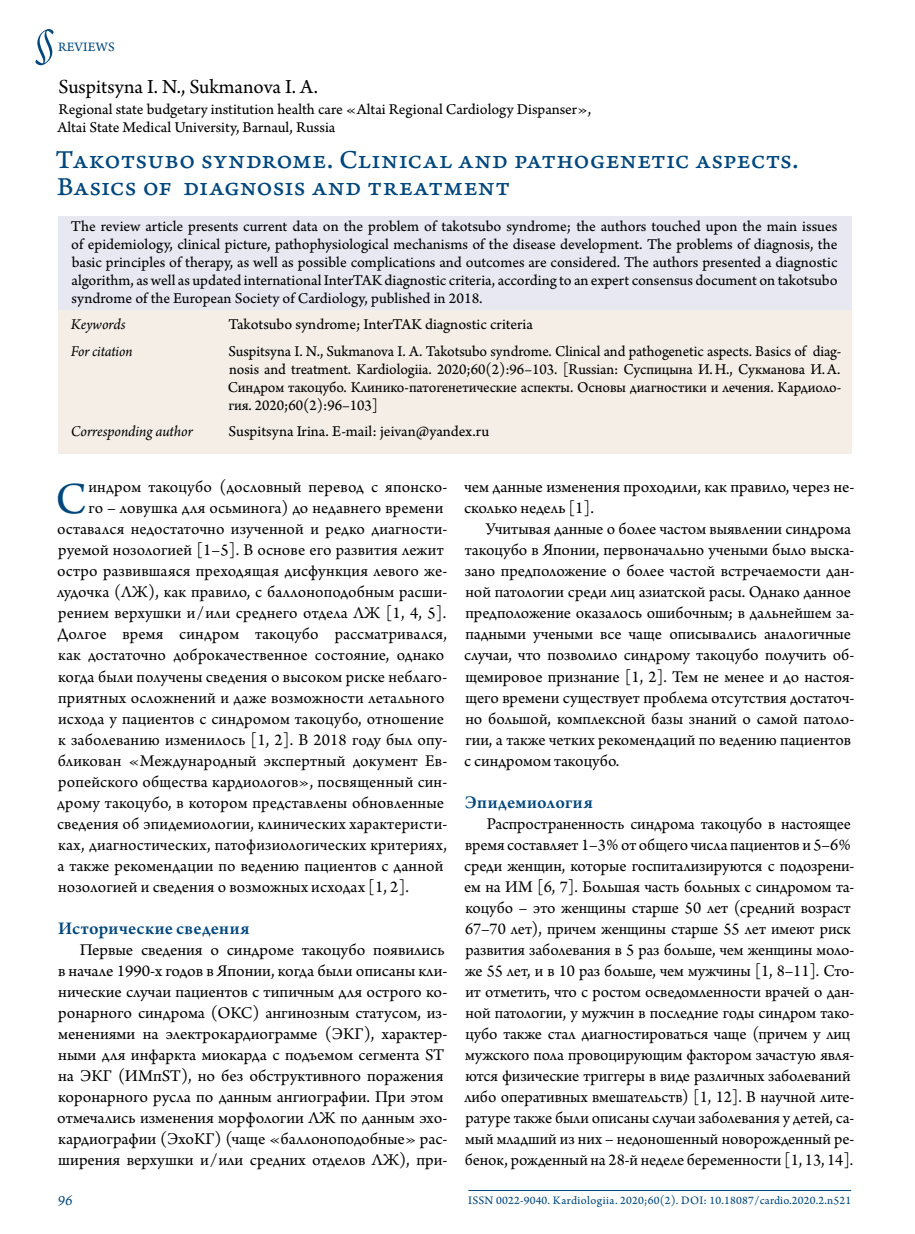
<style>
.page{position:relative;width:915px;height:1234px;background:#fff}
.page>*{position:absolute;margin:0;border:0;box-sizing:border-box;transform-origin:0 0}
.t1{font:54px "Arno Pro Light Italic Display";color:#00477e}
.TextFirst{font:46.8px "Arno Pro";color:#00477e}
.ArticleTitle{font:27px/27px "Arno Pro Caption";letter-spacing:.005em;color:#00477e}
.AutorName{font:21px "Arno Pro";color:#000}
.SubHead1{font:600 18.75px "Arno Pro";letter-spacing:.015em;color:#00477e}
.Text{font:17.25px/21px "Arno Pro";letter-spacing:-.005em;color:#000}
.TextFirst-2{font:17.25px "Arno Pro";letter-spacing:.01em;color:#000}
.SummaryBaseFree{font:15.75px/18px "Arno Pro Sm Text";color:#000;text-align:justify}
.ForCitation{font:15.75px/18px "Arno Pro Sm Text";letter-spacing:-.005em;color:#000;text-align:justify}
.JobTitle{font:15.75px/18px "Arno Pro Sm Text";color:#000}
.Keywords{font:15.75px "Arno Pro Sm Text";color:#000}
.CorrAuthor{font:15.75px "Arno Pro Sm Text";color:#000}
.CorrAuthor-2{font:italic 15.75px "Arno Pro";letter-spacing:-.005em;color:#000}
.ForCitation-2{font:italic 15.75px "Arno Pro";letter-spacing:-.01em;color:#000}
.Keywords-2{font:italic 15.75px "Arno Pro";color:#000}
.t2{font:15px "Arno Pro Italic Sm Text";color:#00477e}
.Rubric-2020{font:13.5px "Arno Pro Sm Text";letter-spacing:.015em;color:#00477e}
.t3{font:12px "Arno Pro Sm Text";letter-spacing:.015em;color:#00477e}
</style>
<div class="page">
<hr style="left:468px;top:1189px;width:382px;height:1px;background:#00477e">
<div style="left:58px;top:216px;width:792px;height:104px;background:#e7e8f2"></div>
<div style="left:58px;top:310px;width:792px;height:37px;background:#f4eee7"></div>
<div style="left:58px;top:341px;width:792px;height:86px;background:#f4eee7"></div>
<div style="left:58px;top:421px;width:792px;height:33px;background:#f4eee7"></div>
<h1 class="t1" style="left:35px;top:12px;width:22px">§</h1>
<p class="Rubric-2020" style="left:58px;top:39px;width:58px">REVIEWS</p>
<p class="AutorName" style="left:58px;top:75px;width:261px">Suspitsyna I. N., Sukmanova I. A.</p>
<p class="JobTitle" style="left:57px;top:101px;width:535px">Regional state budgetary institution health care «Altai Regional Cardiology Dispanser»,<br>Altai State Medical University, Barnaul, Russia</p>
<p class="ArticleTitle" style="left:56px;top:147px;width:744px">Takotsubo syndrome. Clinical and pathogenetic aspects.<br>Basics of diagnosis and treatment</p>
<p class="SummaryBaseFree" style="left:71px;top:218px;width:768px">The review article presents current data on the problem of takotsubo syndrome; the authors touched upon the main issues of epidemiology, clinical picture, pathophysiological mechanisms of the disease development. The problems of diagnosis, the basic principles of therapy, as well as possible complications and outcomes are considered. The authors presented a diagnostic algorithm, as well as updated international InterTAK diagnostic criteria, according to an expert consensus document on takotsubo syndrome of the European Society of Cardiology, published in 2018.</p>
<p class="Keywords-2" style="left:71px;top:315px;width:56px">Keywords</p>
<p class="Keywords" style="left:228px;top:315px;width:306px">Takotsubo syndrome; InterTAK diagnostic criteria</p>
<p class="ForCitation-2" style="left:71px;top:342px;width:63px">For citation</p>
<p class="ForCitation" style="left:227px;top:343px;width:615px">Suspitsyna I. N., Sukmanova I. A. Takotsubo syndrome. Clinical and pathogenetic aspects. Basics of diag&shy;nosis and treatment. Kardiologiia. 2020;60(2):96–103. [Russian: Суспицына И.Н., Сукманова И.А.<br>Синдром такоцубо. Клинико-патогенетические аспекты. Основы диагностики и лечения. Кардиоло&shy;гия. 2020;60(2):96–103]</p>
<p class="CorrAuthor-2" style="left:71px;top:422px;width:124px">Corresponding author</p>
<p class="CorrAuthor" style="left:228px;top:422px;width:262px">Suspitsyna Irina. E-mail: jeivan@yandex.ru</p>
<p class="TextFirst" style="left:56px;top:472px;width:33px">С</p>
<p class="TextFirst-2" style="left:88px;top:477px;width:360px">индром такоцубо (дословный перевод с японско‑</p>
<p class="TextFirst-2" style="left:88px;top:498px;width:356px">го – ловушка для осьминога) до недавнего времени</p>
<p class="TextFirst-2" style="left:57px;top:519px;width:391px">оставался недостаточно изученной и редко диагности‑</p>
<p class="TextFirst-2" style="left:58px;top:540px;width:387px">руемой нозологией [1–5]. В основе его развития лежит</p>
<p class="TextFirst-2" style="left:57px;top:561px;width:391px">остро развившаяся преходящая дисфункция левого же‑</p>
<p class="TextFirst-2" style="left:57px;top:582px;width:391px">лудочка (ЛЖ), как правило, с баллоноподобным расши‑</p>
<p class="TextFirst-2" style="left:58px;top:603px;width:389px">рением верхушки и/или среднего отдела ЛЖ [1, 4, 5].</p>
<p class="TextFirst-2" style="left:57px;top:624px;width:391px">Долгое время синдром такоцубо рассматривался,</p>
<p class="TextFirst-2" style="left:58px;top:645px;width:387px">как достаточно доброкачественное состояние, однако</p>
<p class="TextFirst-2" style="left:58px;top:666px;width:390px">когда были получены сведения о высоком риске неблаго‑</p>
<p class="TextFirst-2" style="left:58px;top:687px;width:387px">приятных осложнений и даже возможности летального</p>
<p class="TextFirst-2" style="left:58px;top:708px;width:387px">исхода у пациентов с синдромом такоцубо, отношение</p>
<p class="TextFirst-2" style="left:58px;top:729px;width:390px">к заболеванию изменилось [1, 2]. В 2018 году был опу‑</p>
<p class="TextFirst-2" style="left:58px;top:750px;width:391px">бликован «Международный экспертный документ Ев‑</p>
<p class="TextFirst-2" style="left:58px;top:771px;width:390px">ропейского общества кардиологов», посвященный син‑</p>
<p class="TextFirst-2" style="left:57px;top:792px;width:388px">дрому такоцубо, в котором представлены обновленные</p>
<p class="TextFirst-2" style="left:57px;top:813px;width:391px">сведения об эпидемиологии, клинических характеристи‑</p>
<p class="TextFirst-2" style="left:58px;top:834px;width:390px">ках, диагностических, патофизиологических критериях,</p>
<p class="TextFirst-2" style="left:57px;top:855px;width:387px">а также рекомендации по ведению пациентов с данной</p>
<p class="TextFirst-2" style="left:58px;top:876px;width:352px">нозологией и сведения о возможных исходах [1, 2].</p>
<p class="SubHead1" style="left:58px;top:917px;width:193px">Исторические сведения</p>
<p class="Text" style="left:57px;top:939px;width:392px;text-indent:23px">Первые сведения о синдроме такоцубо появились в начале 1990‑х годов в Японии, когда были описаны кли‑ нические случаи пациентов с типичным для острого ко‑ ронарного синдрома (ОКС) ангинозным статусом, из‑ менениями на электрокардиограмме (ЭКГ), характер‑ ными для инфаркта миокарда с подъемом сегмента ST на ЭКГ (ИМпST), но без обструктивного поражения коронарного русла по данным ангиографии. При этом отмечались изменения морфологии ЛЖ по данным эхо‑ кардиографии (ЭхоКГ) (чаще «баллоноподобные» рас‑ ширения верхушки и/или средних отделов ЛЖ), при‑</p>
<p class="Text" style="left:464px;top:477px;width:392px">чем данные изменения проходили, как правило, через не‑ сколько недель [1].</p>
<p class="Text" style="left:464px;top:519px;width:391px;text-indent:22px">Учитывая данные о более частом выявлении синдрома такоцубо в Японии, первоначально учеными было выска‑ зано предположение о более частой встречаемости дан‑ ной патологии среди лиц азиатской расы. Однако данное предположение оказалось ошибочным; в дальнейшем за‑ падными учеными все чаще описывались аналогичные случаи, что позволило синдрому такоцубо получить об‑ щемировое признание [1, 2]. Тем не менее и до настоя‑ щего времени существует проблема отсутствия достаточ‑ но большой, комплексной базы знаний о самой патоло‑ гии, а также четких рекомендаций по ведению пациентов с синдромом такоцубо.</p>
<p class="SubHead1" style="left:464px;top:791px;width:129px">Эпидемиология</p>
<p class="Text" style="left:464px;top:813px;width:391px;text-indent:23px">Распространенность синдрома такоцубо в настоящее время составляет 1–3% от общего числа пациентов и 5–6% среди женщин, которые госпитализируются с подозрени‑ ем на ИМ [6, 7]. Большая часть больных с синдромом та‑ коцубо – это женщины старше 50 лет (средний возраст 67–70 лет), причем женщины старше 55 лет имеют риск развития заболевания в 5 раз больше, чем женщины моло‑ же 55 лет, и в 10 раз больше, чем мужчины [1, 8–11]. Сто‑ ит отметить, что с ростом осведомленности врачей о дан‑ ной патологии, у мужчин в последние годы синдром тако‑ цубо также стал диагностироваться чаще (причем у лиц мужского пола провоцирующим фактором зачастую явля‑ ются физические триггеры в виде различных заболеваний либо оперативных вмешательств) [1, 12]. В научной лите‑ ратуре также были описаны случаи заболевания у детей, са‑ мый младший из них – недоношенный новорожденный ре‑ бенок, рожденный на 28-й неделе беременности [1, 13, 14].</p>
<p class="t2" style="left:58px;top:1190px;width:16px">96</p>
<p class="t3" style="left:468px;top:1192px;width:384px">ISSN 0022-9040. Kardiologiia. 2020;60(2). DOI: 10.18087/cardio.2020.2.n521</p>
</div>
